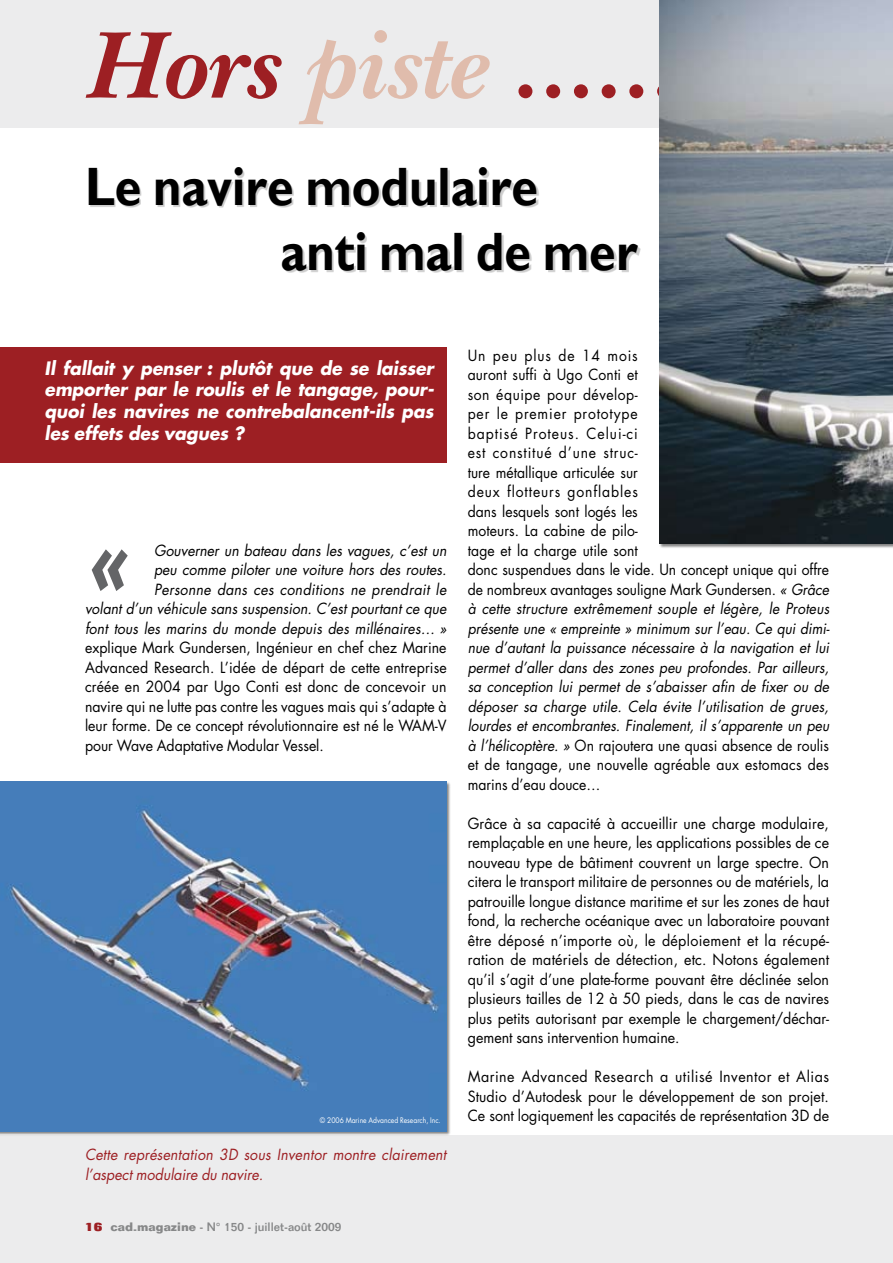
<style>
.page{position:relative;width:893px;height:1263px;background:#fff}
.page>*{position:absolute;margin:0;border:0;box-sizing:border-box;transform-origin:0 0}
.t1{font:italic 700 99px "New Baskerville";color:#9d1f23}
.t2{font:italic 800 90px "Futura";color:#646567;scale:.8 1}
.t3{font:700 54px/64.8px "Gill Sans";color:#000;scale:.9 1}
.t4{font:italic 700 18px/21.6px "Futura";color:#fff;text-align:justify;scale:.95 1}
.t5{font:15px/19.5px "Futura";color:#000;scale:.93 1}
.t6{font:15px/19.5px "Futura";color:#000;text-align:justify;scale:.95 1}
.t7{font:15px/19.5px "Futura";color:#000;text-align:justify;scale:.94 1}
.t8{font:italic 15px/19.5px "Futura";color:#000;text-align:right;scale:.94 1}
.t9{font:italic 15px/19.5px "Futura";letter-spacing:.01em;color:#9d1f23;scale:.95 1}
.t10{font:500 12px "Folio";color:#878889}
.t11{font:7.5px "Futura";color:#fff;scale:.9 1}
.s1{color:#e0bcac}
.s2{font-style:italic}
.s3{font-weight:800;color:#9d1f23}
.s4{font-weight:700}
</style>
<div class="page">
<div style="left:0;top:1135px;width:893px;height:128px;background:#ececed"></div>
<div style="left:0;top:0;width:893px;height:128px;background:#ececed"></div>
<div style="left:77px;top:155px;width:756px;height:139px;background:#000;opacity:.2"></div>
<div style="left:0;top:348px;width:446px;height:115px;background:#9d1f23"></div>
<img style="left:659px;top:0;width:234px;height:543px">
<div style="left:0;top:780px;width:452px;height:356px;background:#000;opacity:.5"></div>
<img style="left:0;top:782px;width:446px;height:349px">
<h1 class="t1" style="left:85px;top:9px;width:788px">Hors <span class="s1">piste</span> .............</h1>
<h3 class="t3" style="left:281px;top:154px;width:399px;text-indent:-195px">Le navire modulaire anti mal de mer</h3>
<p class="t4" style="left:45px;top:357px;width:411px">Il fallait y penser : plutôt que de se laisser emporter par le roulis et le tangage, pour&shy;quoi les navires ne contrebalancent-ils pas les effets des vagues ?</p>
<p class="t5" style="left:468px;top:345px;width:391px">Un peu plus de 14 mois<br>auront suffi à Ugo Conti et<br>son équipe pour dévelop-<br>per le premier prototype<br>baptisé Proteus. Celui-ci<br>est constitué d’une struc-<br>ture métallique articulée sur<br>deux flotteurs gonflables<br>dans lesquels sont logés les<br>moteurs. La cabine de pilo-<br>tage et la charge utile sont<br>donc suspendues dans le vide. Un concept unique qui offre de nombreux avantages souligne Mark Gundersen. <span class="s2">« Grâce à cette structure extrêmement souple et légère, le Proteus présente une « empreinte » minimum sur l’eau. Ce qui dimi&shy;nue d’autant la puissance nécessaire à la navigation et lui permet d’aller dans des zones peu profondes. Par ailleurs, sa conception lui permet de s’abaisser afin de fixer ou de déposer sa charge utile. Cela évite l’utilisation de grues, lourdes et encombrantes. Finalement, il s’apparente un peu à l’hélicoptère. »</span> On rajoutera une quasi absence de roulis et de tangage, une nouvelle agréable aux estomacs des marins d’eau douce…</p>
<p class="t6" style="left:468px;top:813px;width:382px">Grâce à sa capacité à accueillir une charge modulaire, remplaçable en une heure, les applications possibles de ce nouveau type de bâtiment couvrent un large spectre. On citera le transport militaire de personnes ou de matériels, la patrouille longue distance maritime et sur les zones de haut fond, la recherche océanique avec un laboratoire pouvant être déposé n’importe où, le déploiement et la récupé&shy;ration de matériels de détection, etc. Notons également qu’il s’agit d’une plate-forme pouvant être déclinée selon plusieurs tailles de 12 à 50 pieds, dans le cas de navires plus petits autorisant par exemple le chargement/déchar&shy;gement sans intervention humaine.</p>
<p class="t6" style="left:468px;top:1067px;width:382px">Marine Advanced Research a utilisé Inventor et Alias Studio d’Autodesk pour le développement de son projet.<br>Ce sont logiquement les capacités de représentation 3D de</p>
<p class="t8" style="left:85px;top:540px;width:386px">Gouverner un bateau dans les vagues, c’est un<br>peu comme piloter une voiture hors des routes.<br>Personne dans ces conditions ne prendrait le<br>volant d’un véhicule sans suspension. C’est pourtant ce que font tous les marins du monde depuis des millénaires… »</p>
<p class="t7" style="left:85px;top:638px;width:386px">explique Mark Gundersen, Ingénieur en chef chez Marine Advanced Research. L’idée de départ de cette entreprise créée en 2004 par Ugo Conti est donc de concevoir un navire qui ne lutte pas contre les vagues mais qui s’adapte à leur forme. De ce concept révolutionnaire est né le WAM-V pour Wave Adaptative Modular Vessel.</p>
<h2 class="t2" style="left:85px;top:504px;width:53px">«</h2>
<p class="t11" style="left:320px;top:1116px;width:136px">© 2006 Marine Advanced Research, Inc.</p>
<p class="t9" style="left:85px;top:1145px;width:382px">Cette représentation 3D sous Inventor montre clairement l’aspect modulaire du navire.</p>
<p class="t10" style="left:85px;top:1219px;width:258px"><span class="s3">16</span> <span class="s4">cad-magazine</span> - N° 150 - juillet-août 2009</p>
</div>
